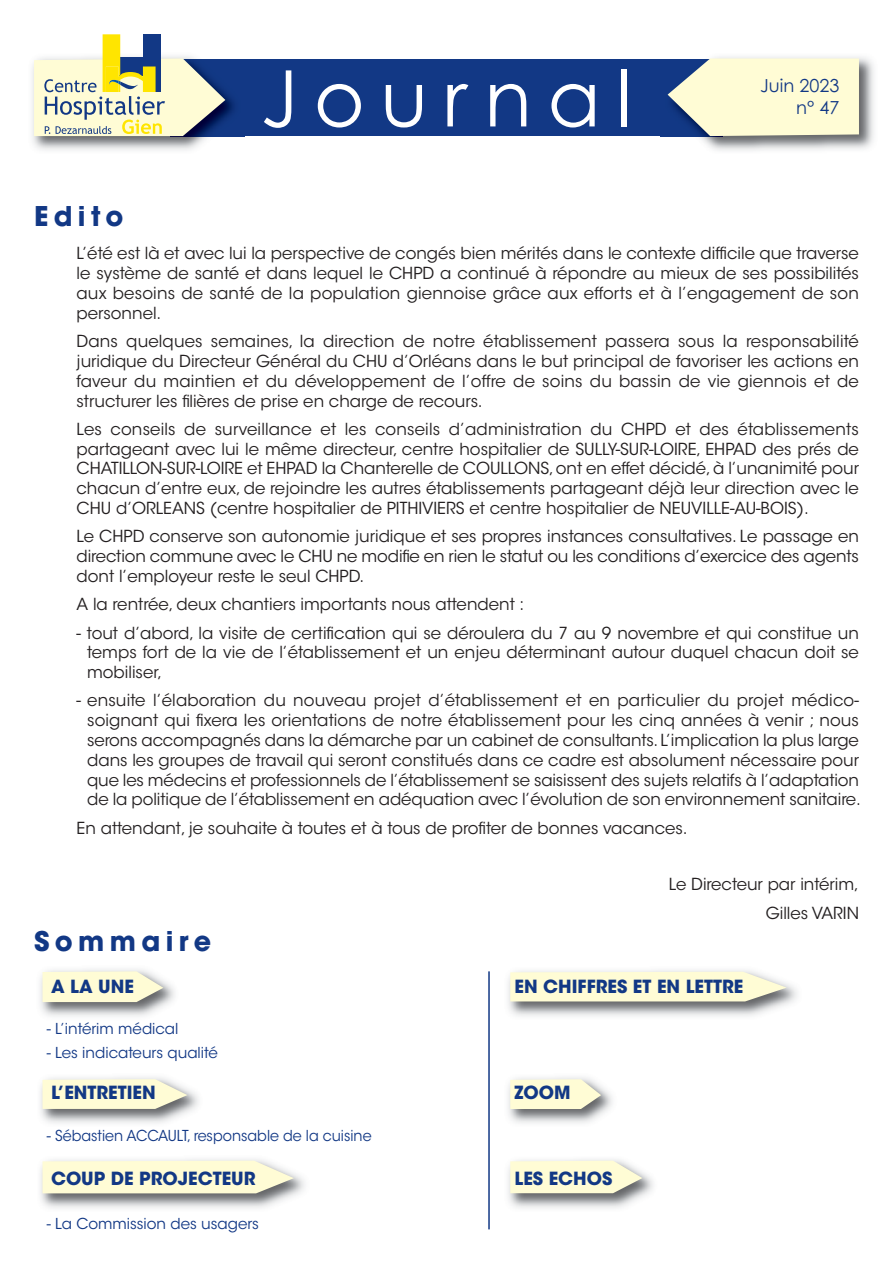
<style>
.page{position:relative;width:893px;height:1263px;background:#fff}
.page>*{position:absolute;margin:0;border:0;box-sizing:border-box;transform-origin:0 0}
.t1{font:78px "Century Gothic";letter-spacing:.2em;color:#fff}
.t2{font:700 27px "ITC Avant Garde Std";letter-spacing:.2em;color:#123885}
.t3{font:700 18px "ITC Avant Garde Std";color:#123885}
.t4{font:18px/21.6px "Century Gothic";color:#123885;text-align:right}
.t5{font:16.5px/19.8px "ITC Avant Garde Std";color:#231f20;text-align:justify}
.t6{font:15px "ITC Avant Garde Std";color:#123885}
</style>
<div class="page">
<img style="left:508px;top:970px;width:289px;height:46px">
<svg style="left:510px;top:972px;width:277px;height:29px;background:#faf7d4"></svg>
<img style="left:40px;top:1159px;width:265px;height:49px">
<svg style="left:43px;top:1161px;width:251px;height:32px;background:#faf7d3"></svg>
<img style="left:508px;top:1159px;width:145px;height:49px">
<svg style="left:510px;top:1161px;width:132px;height:32px;background:#f7f5d2"></svg>
<img style="left:508px;top:1077px;width:105px;height:46px">
<svg style="left:510px;top:1079px;width:91px;height:30px;background:#f6f3d2"></svg>
<img style="left:40px;top:1077px;width:159px;height:46px">
<svg style="left:43px;top:1079px;width:144px;height:30px;background:#f7f4d2"></svg>
<img style="left:40px;top:969px;width:135px;height:48px">
<svg style="left:43px;top:971px;width:120px;height:31px;background:#f6f4d2"></svg>
<div style="left:170px;top:60px;width:552px;height:76px;background:#123885"></div>
<img style="left:32px;top:59px;width:213px;height:91px">
<img style="left:225px;top:60px;width:20px;height:76px">
<svg style="left:34px;top:34px;width:191px;height:102px"></svg>
<img style="left:661px;top:57px;width:213px;height:94px">
<img style="left:661px;top:60px;width:7px;height:76px">
<svg style="left:668px;top:58px;width:191px;height:78px;background:#e4e5cb"></svg>
<hr style="left:488px;top:971px;width:2px;height:258px;background:#123885">
<h1 class="t1" style="left:261px;top:54px;width:373px">Journal</h1>
<p class="t4" style="left:760px;top:75px;width:81px">Juin 2023 n° 47</p>
<h2 class="t2" style="left:34px;top:206px;width:91px">Edito</h2>
<p class="t5" style="left:77px;top:245px;width:784px">L’été est là et avec lui la perspective de congés bien mérités dans le contexte difficile que traverse le système de santé et dans lequel le CHPD a continué à répondre au mieux de ses possibilités aux besoins de santé de la population giennoise grâce aux efforts et à l’engagement de son personnel.</p>
<p class="t5" style="left:77px;top:333px;width:784px">Dans quelques semaines, la direction de notre établissement passera sous la responsabilité juridique du Directeur Général du CHU d’Orléans dans le but principal de favoriser les actions en faveur du maintien et du développement de l’offre de soins du bassin de vie giennois et de structurer les filières de prise en charge de recours.</p>
<p class="t5" style="left:77px;top:421px;width:784px">Les conseils de surveillance et les conseils d’administration du CHPD et des établissements partageant avec lui le même directeur, centre hospitalier de SULLY-SUR-LOIRE, EHPAD des prés de CHATILLON-SUR-LOIRE et EHPAD la Chanterelle de COULLONS, ont en effet décidé, à l’unanimité pour chacun d’entre eux, de rejoindre les autres établissements partageant déjà leur direction avec le CHU d’ORLEANS (centre hospitalier de PITHIVIERS et centre hospitalier de NEUVILLE-AU-BOIS).</p>
<p class="t5" style="left:77px;top:528px;width:784px">Le CHPD conserve son autonomie juridique et ses propres instances consultatives. Le passage en direction commune avec le CHU ne modifie en rien le statut ou les conditions d’exercice des agents dont l’employeur reste le seul CHPD.</p>
<p class="t5" style="left:77px;top:596px;width:449px">A la rentrée, deux chantiers importants nous attendent :</p>
<p class="t5" style="left:87px;top:624px;width:773px;text-indent:-11px">- tout d’abord, la visite de certification qui se déroulera du 7 au 9 novembre et qui constitue un temps fort de la vie de l’établissement et un enjeu déterminant autour duquel chacun doit se mobiliser,</p>
<p class="t5" style="left:87px;top:692px;width:775px;text-align:left;text-indent:-11px">- ensuite l’élaboration du nouveau projet d’établissement et en particulier du projet médico&shy;soignant qui fixera les orientations de notre établissement pour les cinq années à venir ; nous serons accompagnés dans la démarche par un cabinet de consultants. L’implication la plus large dans les groupes de travail qui seront constitués dans ce cadre est absolument nécessaire pour que les médecins et professionnels de l’établissement se saisissent des sujets relatifs à l’adaptation de la politique de l’établissement en adéquation avec l’évolution de son environnement sanitaire.</p>
<p class="t5" style="left:77px;top:820px;width:612px">En attendant, je souhaite à toutes et à tous de profiter de bonnes vacances.</p>
<p class="t5" style="left:669px;top:872px;width:192px;line-height:28.3px;text-align:right">Le Directeur par intérim,<br>Gilles VARIN</p>
<h2 class="t2" style="left:34px;top:931px;width:179px">Sommaire</h2>
<p class="t3" style="left:51px;top:980px;width:84px">A LA UNE</p>
<p class="t3" style="left:514px;top:980px;width:230px">EN CHIFFRES ET EN LETTRE</p>
<p class="t6" style="left:47px;top:1023px;width:133px">- L’intérim médical</p>
<p class="t6" style="left:47px;top:1047px;width:173px">- Les indicateurs qualité</p>
<p class="t3" style="left:51px;top:1086px;width:106px">L’ENTRETIEN</p>
<p class="t3" style="left:514px;top:1086px;width:58px">ZOOM</p>
<p class="t6" style="left:47px;top:1130px;width:326px">- Sébastien ACCAULT, responsable de la cuisine</p>
<p class="t3" style="left:51px;top:1171px;width:206px">COUP DE PROJECTEUR</p>
<p class="t3" style="left:515px;top:1171px;width:99px">LES ECHOS</p>
<p class="t6" style="left:47px;top:1217px;width:214px">- La Commission des usagers</p>
</div>
